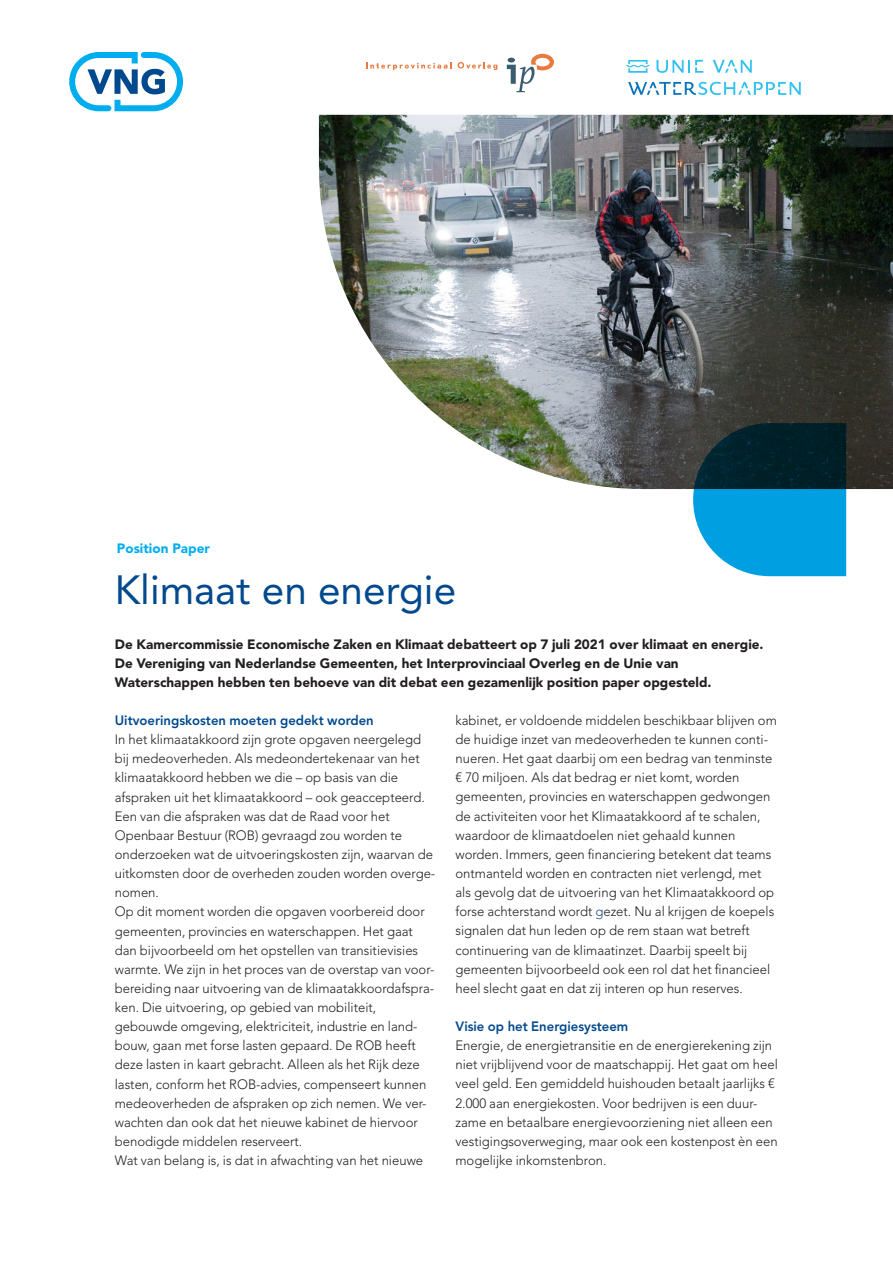
<style>
.page{position:relative;width:893px;height:1263px;background:#fff}
.page>*{position:absolute;margin:0;border:0;box-sizing:border-box;transform-origin:0 0}
.VNG_-_Omslag_titel_m{font:40.5px "Avenir LT Std";color:#01498e}
.VNG_-_Broodtekst{font:300 13.5px/19.2px "Avenir LT Std";color:#231f20}
.VNG_-_Inleiding_smal{font:900 13.5px/19.2px "Avenir LT Std";color:#231f20}
.VNG_-_Tussenkop_1{font:800 13.5px "Avenir LT Std";color:#01498e}
.t1{font:900 13.5px "Avenir LT Std";color:#00aeef}
.s1{color:#1f497d}
</style>
<div class="page">
<svg style="left:69px;top:52px;width:114px;height:59px"></svg>
<img style="left:319px;top:115px;width:574px;height:374px">
<svg style="left:693px;top:423px;width:153px;height:153px;background:#116f95"></svg>
<svg style="left:458px;top:62px;width:39px;height:8px"></svg>
<svg style="left:366px;top:62px;width:85px;height:8px"></svg>
<svg style="left:507px;top:54px;width:47px;height:38px"></svg>
<svg style="left:626px;top:60px;width:23px;height:13px"></svg>
<svg style="left:656px;top:60px;width:47px;height:13px"></svg>
<svg style="left:713px;top:60px;width:39px;height:13px"></svg>
<svg style="left:628px;top:82px;width:173px;height:13px"></svg>
<p class="t1" style="left:117px;top:540px;width:94px">Position Paper</p>
<p class="VNG_-_Omslag_titel_m" style="left:115px;top:567px;width:343px">Klimaat en energie</p>
<p class="VNG_-_Inleiding_smal" style="left:115px;top:634px;width:650px">De Kamercommissie Economische Zaken en Klimaat debatteert op 7 juli 2021 over klimaat en energie.<br>De Vereniging van Nederlandse Gemeenten, het Interprovinciaal Overleg en de Unie van<br>Waterschappen hebben ten behoeve van dit debat een gezamenlijk position paper opgesteld.</p>
<p class="VNG_-_Tussenkop_1" style="left:115px;top:712px;width:260px">Uitvoeringskosten moeten gedekt worden</p>
<p class="VNG_-_Broodtekst" style="left:115px;top:730px;width:322px">In het klimaatakkoord zijn grote opgaven neergelegd bij medeoverheden. Als medeondertekenaar van het klimaatakkoord hebben we die – op basis van die afspraken uit het klimaatakkoord – ook geaccepteerd.<br>Een van die afspraken was dat de Raad voor het Openbaar Bestuur (ROB) gevraagd zou worden te onderzoeken wat de uitvoeringskosten zijn, waarvan de uitkomsten door de overheden zouden worden overge&shy;nomen.</p>
<p class="VNG_-_Broodtekst" style="left:115px;top:902px;width:321px">Op dit moment worden die opgaven voorbereid door gemeenten, provincies en waterschappen. Het gaat dan bijvoorbeeld om het opstellen van transitievisies warmte. We zijn in het proces van de overstap van voor&shy;bereiding naar uitvoering van de klimaatakkoordafspra&shy;ken. Die uitvoering, op gebied van mobiliteit, gebouwde omgeving, elektriciteit, industrie en land&shy;bouw, gaan met forse lasten gepaard. De ROB heeft deze lasten in kaart gebracht. Alleen als het Rijk deze lasten, conform het ROB-advies, compenseert kunnen medeoverheden de afspraken op zich nemen. We ver&shy;wachten dan ook dat het nieuwe kabinet de hiervoor benodigde middelen reserveert.</p>
<p class="VNG_-_Broodtekst" style="left:115px;top:1151px;width:310px">Wat van belang is, is dat in afwachting van het nieuwe</p>
<p class="VNG_-_Broodtekst" style="left:455px;top:711px;width:323px">kabinet, er voldoende middelen beschikbaar blijven om de huidige inzet van medeoverheden te kunnen conti&shy;nueren. Het gaat daarbij om een bedrag van tenminste € 70 miljoen. Als dat bedrag er niet komt, worden gemeenten, provincies en waterschappen gedwongen de activiteiten voor het Klimaatakkoord af te schalen, waardoor de klimaatdoelen niet gehaald kunnen worden. Immers, geen financiering betekent dat teams ontmanteld worden en contracten niet verlengd, met als gevolg dat de uitvoering van het Klimaatakkoord op forse achterstand wordt <span class="s1">g</span>ezet. Nu al krijgen de koepels signalen dat hun leden op de rem staan wat betreft continuering van de klimaatinzet. Daarbij speelt bij gemeenten bijvoorbeeld ook een rol dat het financieel heel slecht gaat en dat zij interen op hun reserves.</p>
<p class="VNG_-_Tussenkop_1" style="left:455px;top:1018px;width:174px">Visie op het Energiesysteem</p>
<p class="VNG_-_Broodtekst" style="left:455px;top:1036px;width:324px">Energie, de energietransitie en de energierekening zijn niet vrijblijvend voor de maatschappij. Het gaat om heel veel geld. Een gemiddeld huishouden betaalt jaarlijks € 2.000 aan energiekosten. Voor bedrijven is een duur&shy;zame en betaalbare energievoorziening niet alleen een vestigingsoverweging, maar ook een kostenpost èn een mogelijke inkomstenbron.</p>
</div>
